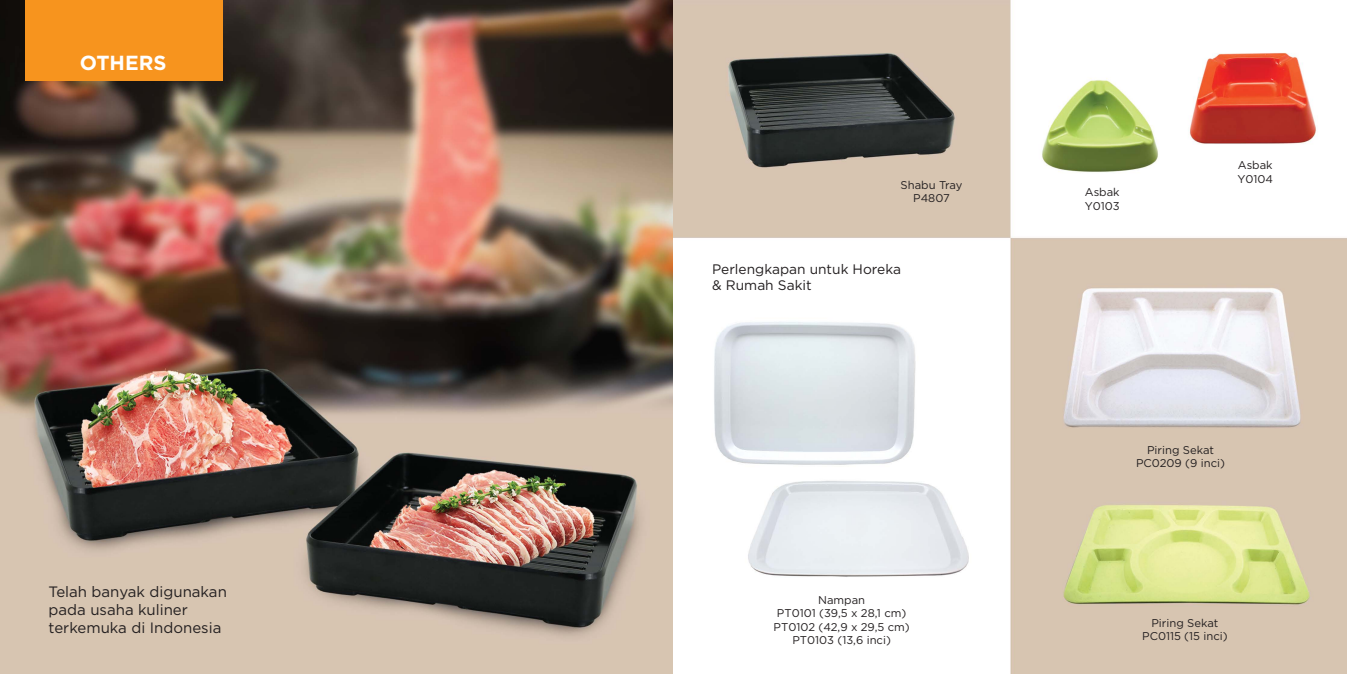
<style>
.page{position:relative;width:1347px;height:674px;background:#fff}
.page>*{position:absolute;margin:0;border:0;box-sizing:border-box;transform-origin:0 0}
.t1{font:700 20.38px "Gotham";color:#fff}
.t2{font:15px/18px "Gotham";color:#231f20}
.t3{font:13.75px/16.5px "Gotham";color:#231f20}
.t4{font:11.25px/13.5px "Gotham";color:#231f20;text-align:center}
</style>
<div class="page">
<img style="left:0;top:0;width:1346px;height:673px">
<div style="left:25px;top:0;width:197px;height:80px;background:#f7941e"></div>
<h1 class="t1" style="left:80px;top:50px;width:88px">OTHERS</h1>
<h2 class="t2" style="left:49px;top:581px;width:180px">Telah banyak digunakan pada usaha kuliner terkemuka di Indonesia</h2>
<p class="t4" style="left:900px;top:178px;width:63px">Shabu Tray<br>P4807</p>
<p class="t4" style="left:1084px;top:185px;width:36px;text-align:left">Asbak<br>Y0103</p>
<p class="t3" style="left:712px;top:260px;width:190px">Perlengkapan untuk Horeka &amp; Rumah Sakit</p>
<p class="t4" style="left:1237px;top:158px;width:37px;text-align:left">Asbak<br>Y0104</p>
<p class="t4" style="left:773px;top:592px;width:138px">Nampan<br>PT0101 (39,5 x 28,1 cm)<br>PT0102 (42,9 x 29,5 cm)<br>PT0103 (13,6 inci)</p>
<p class="t4" style="left:1136px;top:442px;width:90px">Piring Sekat<br>PC0209 (9 inci)</p>
<p class="t4" style="left:1142px;top:615px;width:87px">Piring Sekat<br>PC0115 (15 inci)</p>
</div>
